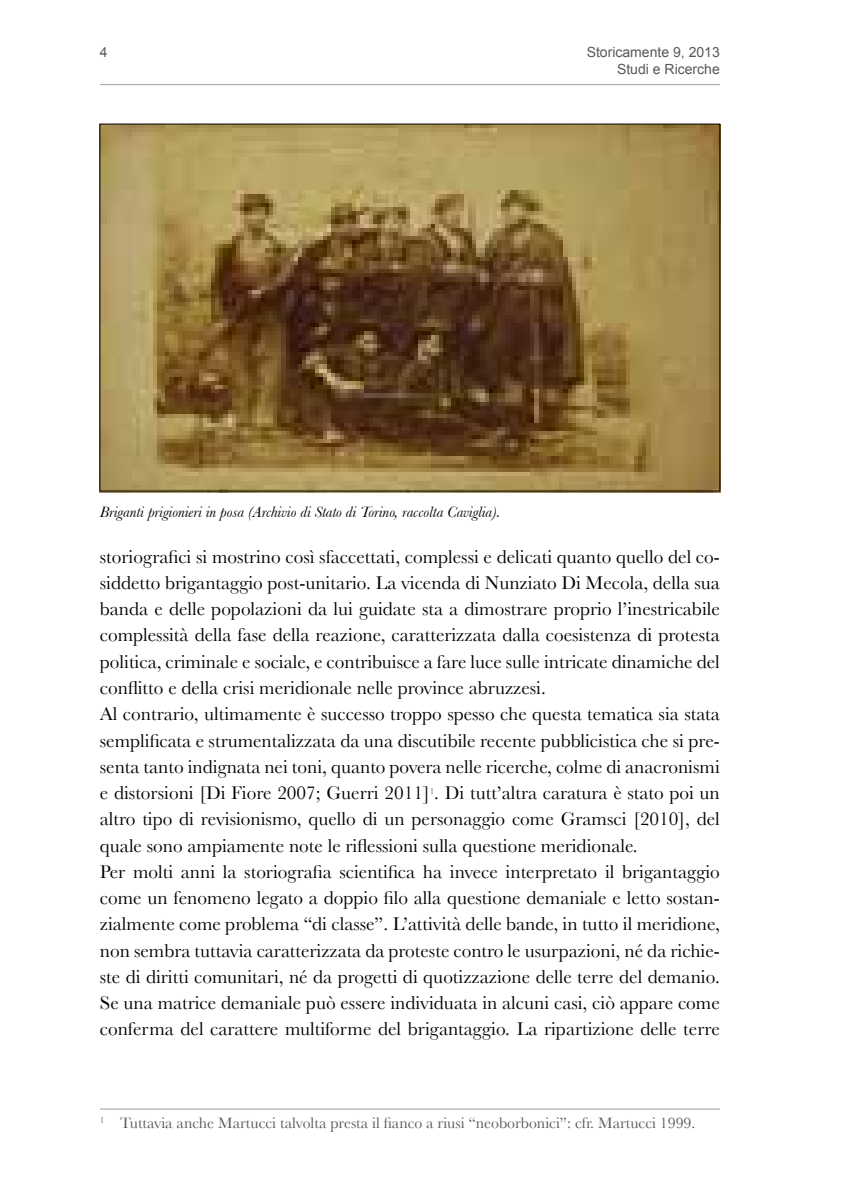
<style>
.page{position:relative;width:844px;height:1191px;background:#fff}
.page>*{position:absolute;margin:0;border:0;box-sizing:border-box;transform-origin:0 0}
.t1{font:19.25px/26.2px "Baskerville";color:#000}
.t2{font:15.75px "Baskerville";color:#58585a}
.t3{font:italic 15.75px "Baskerville";color:#000}
.t4{font:14px/16.8px "Arial";color:#58585a;text-align:right}
</style>
<div class="page">
<hr style="left:100px;top:84px;width:619px;height:1px;background:#9c9e9f">
<hr style="left:100px;top:1108px;width:619px;height:1px;background:#9c9e9f">
<img style="left:100px;top:126px;width:620px;height:366px">
<p class="t4" style="left:100px;top:44px;width:9px">4</p>
<p class="t4" style="left:586px;top:44px;width:135px">Storicamente 9, 2013<br>Studi e Ricerche</p>
<p class="t3" style="left:100px;top:502px;width:402px">Briganti prigionieri in posa (Archivio di Stato di Torino, raccolta Caviglia).</p>
<p class="t1" style="left:100px;top:543px;width:621px">storiografici si mostrino così sfaccettati, complessi e delicati quanto quello del co&shy;siddetto brigantaggio post-unitario. La vicenda di Nunziato Di Mecola, della sua banda e delle popolazioni da lui guidate sta a dimostrare proprio l’inestricabile complessità della fase della reazione, caratterizzata dalla coesistenza di protesta politica, criminale e sociale, e contribuisce a fare luce sulle intricate dinamiche del conflitto e della crisi meridionale nelle province abruzzesi.<br>Al contrario, ultimamente è successo troppo spesso che questa tematica sia stata semplificata e strumentalizzata da una discutibile recente pubblicistica che si pre&shy;senta tanto indignata nei toni, quanto povera nelle ricerche, colme di anacronismi e distorsioni [Di Fiore 2007; Guerri 2011]<sup>1</sup>. Di tutt’altra caratura è stato poi un altro tipo di revisionismo, quello di un personaggio come Gramsci [2010], del quale sono ampiamente note le riflessioni sulla questione meridionale.<br>Per molti anni la storiografia scientifica ha invece interpretato il brigantaggio come un fenomeno legato a doppio filo alla questione demaniale e letto sostan&shy;zialmente come problema “di classe”. L’attività delle bande, in tutto il meridione, non sembra tuttavia caratterizzata da proteste contro le usurpazioni, né da richie&shy;ste di diritti comunitari, né da progetti di quotizzazione delle terre del demanio.<br>Se una matrice demaniale può essere individuata in alcuni casi, ciò appare come conferma del carattere multiforme del brigantaggio. La ripartizione delle terre</p>
<p class="t2" style="left:100px;top:1113px;width:597px"><sup>1</sup> Tuttavia anche Martucci talvolta presta il fianco a riusi “neoborbonici”: cfr. Martucci 1999.</p>
</div>
